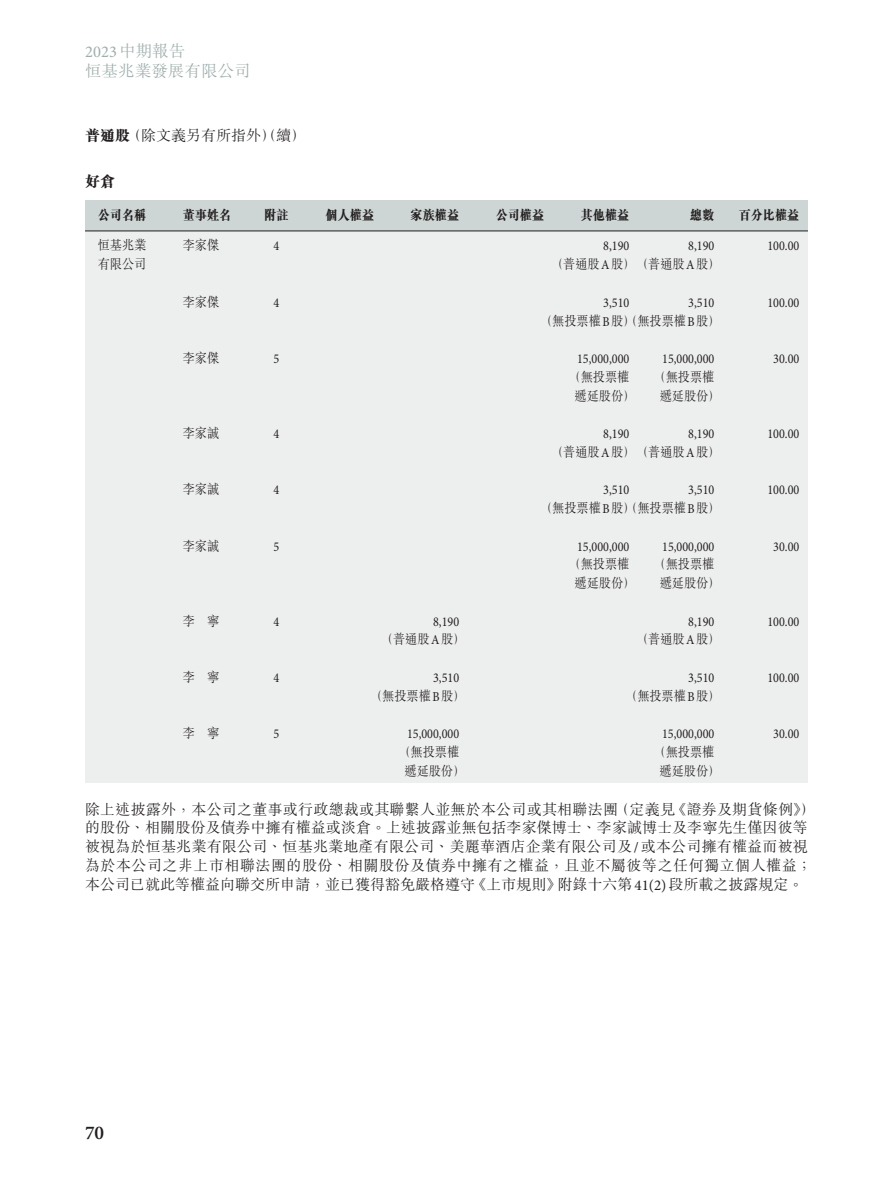
<style>
.page{position:relative;width:893px;height:1191px;background:#fff}
.page>*{position:absolute;margin:0;border:0;box-sizing:border-box;transform-origin:0 0}
.t1{font:600 19.5px "Minion Pro";color:#231f20}
.t2{font:300 16.5px "M Sung HK";letter-spacing:.005em;color:#9daeac}
.t3{font:16.5px "Minion Pro";color:#9daeac}
.t4{font:300 15px/18.8px "M Sung HK";letter-spacing:.015em;color:#231f20}
.t5{font:800 15px "M Sung HK";color:#231f20}
.t6{font:300 13.5px "M Sung HK";color:#231f20;scale:.9 1}
.t7{font:13.5px "Minion Pro";color:#231f20;scale:.9 1}
.t8{font:800 13.5px "M Sung HK";color:#231f20;scale:.9 1}
.s1{font-family:"M Sung HK";font-weight:300}
.s2{font-weight:800}
.s3{font-family:"Minion Pro";font-weight:400}
</style>
<div class="page">
<div style="left:85px;top:214px;width:723px;height:568px;background:#edeeee"></div>
<div style="left:85px;top:200px;width:723px;height:31px;background:#ced6d5"></div>
<hr style="left:85px;top:230px;width:723px;height:1px;background:#231f20">
<p class="t3" style="left:85px;top:41px;width:102px">2023<span class="s1">中期報告</span></p>
<p class="t2" style="left:85px;top:59px;width:167px">恒基兆業發展有限公司</p>
<p class="t4" style="left:85px;top:125px;width:223px"><span class="s2">普通股</span>（除文義另有所指外）（續）</p>
<p class="t5" style="left:85px;top:174px;width:31px">好倉</p>
<p class="t8" style="left:98px;top:208px;width:56px">公司名稱</p>
<p class="t8" style="left:183px;top:208px;width:56px">董事姓名</p>
<p class="t8" style="left:264px;top:208px;width:28px">附註</p>
<p class="t8" style="left:326px;top:208px;width:56px">個人權益</p>
<p class="t8" style="left:411px;top:208px;width:55px">家族權益</p>
<p class="t8" style="left:496px;top:208px;width:55px">公司權益</p>
<p class="t8" style="left:581px;top:208px;width:55px">其他權益</p>
<p class="t8" style="left:690px;top:208px;width:29px">總數</p>
<p class="t8" style="left:739px;top:208px;width:69px">百分比權益</p>
<p class="t6" style="left:98px;top:236px;width:56px">恒基兆業</p>
<p class="t6" style="left:183px;top:236px;width:42px">李家傑</p>
<p class="t7" style="left:273px;top:237px;width:8px">4</p>
<p class="t7" style="left:603px;top:237px;width:30px">8,190</p>
<p class="t7" style="left:688px;top:237px;width:30px">8,190</p>
<p class="t7" style="left:767px;top:237px;width:37px">100.00</p>
<p class="t6" style="left:98px;top:255px;width:56px">有限公司</p>
<p class="t6" style="left:551px;top:255px;width:190px">（普通股<span class="s3">A</span>股）（普通股<span class="s3">A</span>股）</p>
<p class="t6" style="left:183px;top:292px;width:42px">李家傑</p>
<p class="t7" style="left:273px;top:293px;width:8px">4</p>
<p class="t7" style="left:603px;top:293px;width:30px">3,510</p>
<p class="t7" style="left:688px;top:293px;width:30px">3,510</p>
<p class="t7" style="left:767px;top:293px;width:37px">100.00</p>
<p class="t6" style="left:540px;top:311px;width:202px">（無投票權<span class="s3">B</span>股）（無投票權<span class="s3">B</span>股）</p>
<p class="t6" style="left:183px;top:348px;width:42px">李家傑</p>
<p class="t7" style="left:273px;top:350px;width:8px">5</p>
<p class="t7" style="left:577px;top:350px;width:59px">15,000,000</p>
<p class="t7" style="left:662px;top:350px;width:59px">15,000,000</p>
<p class="t7" style="left:773px;top:350px;width:30px">30.00</p>
<p class="t6" style="left:569px;top:367px;width:69px">（無投票權</p>
<p class="t6" style="left:654px;top:367px;width:69px">（無投票權</p>
<p class="t6" style="left:575px;top:386px;width:69px">遞延股份）</p>
<p class="t6" style="left:660px;top:386px;width:69px">遞延股份）</p>
<p class="t6" style="left:183px;top:423px;width:42px">李家誠</p>
<p class="t7" style="left:273px;top:425px;width:8px">4</p>
<p class="t7" style="left:603px;top:425px;width:30px">8,190</p>
<p class="t7" style="left:688px;top:425px;width:30px">8,190</p>
<p class="t7" style="left:767px;top:425px;width:37px">100.00</p>
<p class="t6" style="left:551px;top:442px;width:190px">（普通股<span class="s3">A</span>股）（普通股<span class="s3">A</span>股）</p>
<p class="t6" style="left:183px;top:480px;width:42px">李家誠</p>
<p class="t7" style="left:273px;top:481px;width:8px">4</p>
<p class="t7" style="left:603px;top:481px;width:30px">3,510</p>
<p class="t7" style="left:688px;top:481px;width:30px">3,510</p>
<p class="t7" style="left:767px;top:481px;width:37px">100.00</p>
<p class="t6" style="left:540px;top:498px;width:202px">（無投票權<span class="s3">B</span>股）（無投票權<span class="s3">B</span>股）</p>
<p class="t6" style="left:183px;top:536px;width:42px">李家誠</p>
<p class="t7" style="left:273px;top:537px;width:8px">5</p>
<p class="t7" style="left:577px;top:537px;width:59px">15,000,000</p>
<p class="t7" style="left:662px;top:537px;width:59px">15,000,000</p>
<p class="t7" style="left:773px;top:537px;width:30px">30.00</p>
<p class="t6" style="left:569px;top:555px;width:69px">（無投票權</p>
<p class="t6" style="left:654px;top:555px;width:69px">（無投票權</p>
<p class="t6" style="left:575px;top:573px;width:69px">遞延股份）</p>
<p class="t6" style="left:660px;top:573px;width:69px">遞延股份）</p>
<p class="t6" style="left:183px;top:611px;width:42px">李　寧</p>
<p class="t7" style="left:273px;top:612px;width:8px">4</p>
<p class="t7" style="left:433px;top:612px;width:30px">8,190</p>
<p class="t7" style="left:688px;top:612px;width:30px">8,190</p>
<p class="t7" style="left:767px;top:612px;width:37px">100.00</p>
<p class="t6" style="left:381px;top:630px;width:95px">（普通股<span class="s3">A</span>股）</p>
<p class="t6" style="left:636px;top:630px;width:95px">（普通股<span class="s3">A</span>股）</p>
<p class="t6" style="left:183px;top:667px;width:42px">李　寧</p>
<p class="t7" style="left:273px;top:668px;width:8px">4</p>
<p class="t7" style="left:433px;top:668px;width:30px">3,510</p>
<p class="t7" style="left:688px;top:668px;width:30px">3,510</p>
<p class="t7" style="left:767px;top:668px;width:37px">100.00</p>
<p class="t6" style="left:370px;top:686px;width:107px">（無投票權<span class="s3">B</span>股）</p>
<p class="t6" style="left:625px;top:686px;width:107px">（無投票權<span class="s3">B</span>股）</p>
<p class="t6" style="left:183px;top:723px;width:42px">李　寧</p>
<p class="t7" style="left:273px;top:725px;width:8px">5</p>
<p class="t7" style="left:407px;top:725px;width:59px">15,000,000</p>
<p class="t7" style="left:662px;top:725px;width:59px">15,000,000</p>
<p class="t7" style="left:773px;top:725px;width:30px">30.00</p>
<p class="t6" style="left:398px;top:742px;width:69px">（無投票權</p>
<p class="t6" style="left:654px;top:742px;width:69px">（無投票權</p>
<p class="t6" style="left:404px;top:761px;width:69px">遞延股份）</p>
<p class="t6" style="left:660px;top:761px;width:69px">遞延股份）</p>
<p class="t4" style="left:85px;top:798px;width:732px">除上述披露外，本公司之董事或行政總裁或其聯繫人並無於本公司或其相聯法團（定義見《證券及期貨條例》）的股份、相關股份及債券中擁有權益或淡倉。上述披露並無包括李家傑博士、李家誠博士及李寧先生僅因彼等被視為於恒基兆業有限公司、恒基兆業地產有限公司、美麗華酒店企業有限公司及<span class="s3">/</span>或本公司擁有權益而被視為於本公司之非上市相聯法團的股份、相關股份及債券中擁有之權益，且並不屬彼等之任何獨立個人權益；本公司已就此等權益向聯交所申請，並已獲得豁免嚴格遵守《上市規則》附錄十六第<span class="s3">41(2)</span>段所載之披露規定。</p>
<h1 class="t1" style="left:85px;top:1119px;width:21px">70</h1>
</div>
